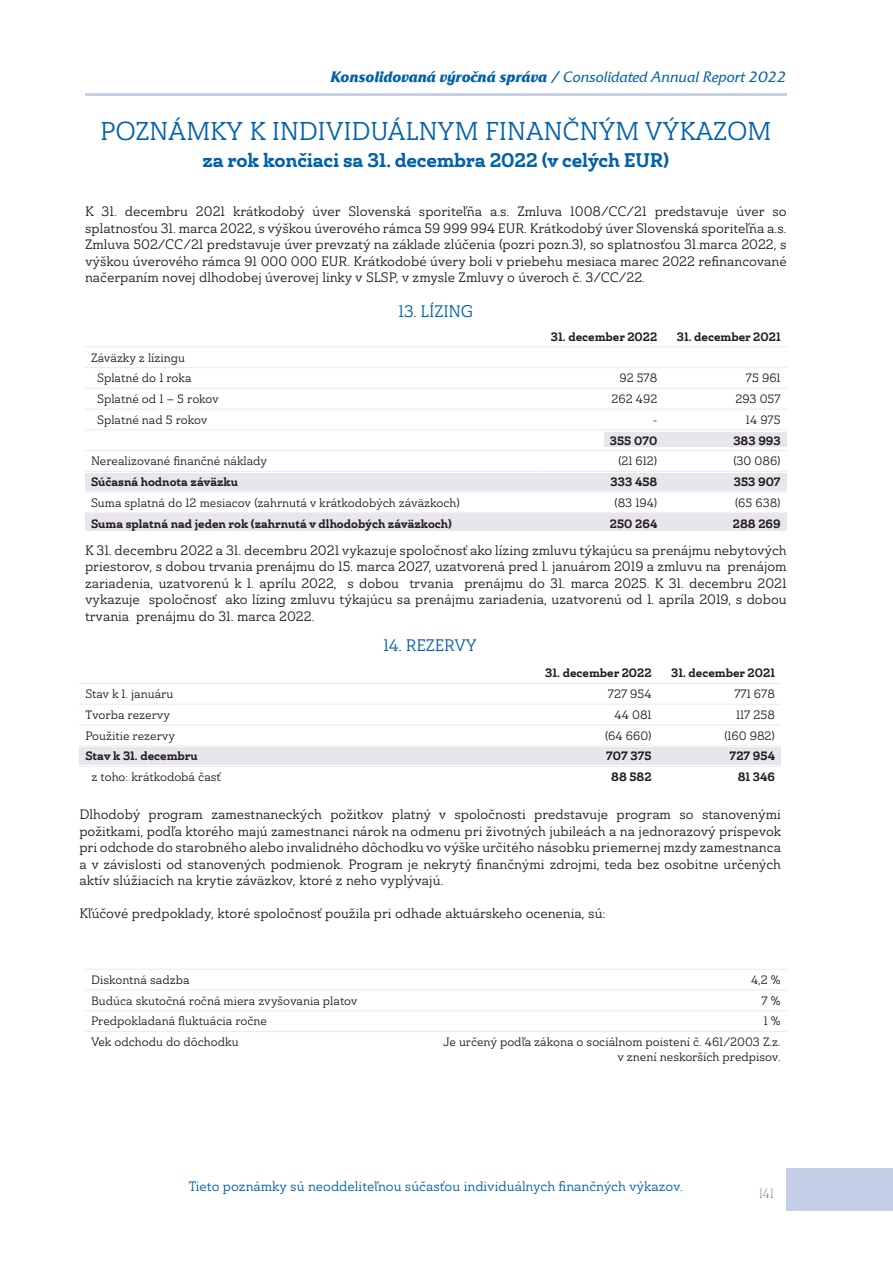
<style>
.page{position:relative;width:893px;height:1263px;background:#fff}
.page>*{position:absolute;margin:0;border:0;box-sizing:border-box;transform-origin:0 0}
.t1{font:25.5px "Ainslie Slab Nor Reg";letter-spacing:-.01em;color:#0161aa}
.t2{font:19.5px "Ainslie Slab Nor Bol";letter-spacing:-.01em;color:#0161aa}
.t3{font:16.5px "Ainslie Slab Nor Reg";letter-spacing:-.01em;color:#0161aa}
.t4{font:italic 15px "Friz Qua T";color:#0161aa}
.t5{font:13.5px/16.5px "Ainslie Slab Nor Reg";color:#231f20;text-align:justify}
.t6{font:13.5px "Ainslie Slab Nor Reg";color:#0161aa}
.t7{font:13.5px "Ainslie Slab Con Thi";color:#231f20}
.t8{font:12px/20.7px "Ainslie Slab Nor Reg";color:#231f20;text-align:center}
.t9{font:12px "Ainslie Slab Nor Bol";color:#231f20}
.s1{font-weight:700}
</style>
<div class="page">
<div style="left:787px;top:1168px;width:106px;height:42px;background:#c5d0e8"></div>
<hr style="left:85px;top:94px;width:702px;height:2px;background:#c5d0e8">
<div style="left:79px;top:747px;width:702px;height:18px;background:#e8e5ec"></div>
<div style="left:604px;top:432px;width:183px;height:15px;background:#e8e5ec"></div>
<div style="left:85px;top:513px;width:702px;height:18px;background:#e8e5ec"></div>
<div style="left:85px;top:473px;width:702px;height:17px;background:#e8e5ec"></div>
<hr style="left:85px;top:346px;width:457px;height:1px;background:#edeaf4">
<hr style="left:542px;top:346px;width:121px;height:1px;background:#edeaf4">
<hr style="left:663px;top:346px;width:124px;height:1px;background:#edeaf4">
<hr style="left:85px;top:367px;width:457px;height:1px;background:#edeaf4">
<hr style="left:542px;top:367px;width:121px;height:1px;background:#edeaf4">
<hr style="left:663px;top:367px;width:124px;height:1px;background:#edeaf4">
<hr style="left:85px;top:388px;width:457px;height:1px;background:#edeaf4">
<hr style="left:542px;top:388px;width:121px;height:1px;background:#edeaf4">
<hr style="left:663px;top:388px;width:124px;height:1px;background:#edeaf4">
<hr style="left:85px;top:408px;width:457px;height:2px;background:#edeaf4">
<hr style="left:542px;top:408px;width:121px;height:2px;background:#edeaf4">
<hr style="left:663px;top:408px;width:124px;height:2px;background:#edeaf4">
<hr style="left:85px;top:429px;width:457px;height:1px;background:#edeaf4">
<hr style="left:542px;top:429px;width:121px;height:1px;background:#edeaf4">
<hr style="left:663px;top:429px;width:124px;height:1px;background:#edeaf4">
<hr style="left:85px;top:450px;width:457px;height:1px;background:#edeaf4">
<hr style="left:542px;top:450px;width:121px;height:1px;background:#edeaf4">
<hr style="left:663px;top:450px;width:124px;height:1px;background:#edeaf4">
<hr style="left:85px;top:471px;width:457px;height:1px;background:#edeaf4">
<hr style="left:542px;top:471px;width:121px;height:1px;background:#edeaf4">
<hr style="left:663px;top:471px;width:124px;height:1px;background:#edeaf4">
<hr style="left:85px;top:492px;width:457px;height:1px;background:#edeaf4">
<hr style="left:542px;top:492px;width:121px;height:1px;background:#edeaf4">
<hr style="left:663px;top:492px;width:124px;height:1px;background:#edeaf4">
<hr style="left:85px;top:512px;width:457px;height:1px;background:#edeaf4">
<hr style="left:542px;top:512px;width:121px;height:1px;background:#edeaf4">
<hr style="left:663px;top:512px;width:124px;height:1px;background:#edeaf4">
<hr style="left:79px;top:683px;width:457px;height:1px;background:#edeaf4">
<hr style="left:536px;top:683px;width:122px;height:1px;background:#edeaf4">
<hr style="left:658px;top:683px;width:123px;height:1px;background:#edeaf4">
<hr style="left:79px;top:704px;width:457px;height:1px;background:#edeaf4">
<hr style="left:536px;top:704px;width:122px;height:1px;background:#edeaf4">
<hr style="left:658px;top:704px;width:123px;height:1px;background:#edeaf4">
<hr style="left:79px;top:724px;width:457px;height:1px;background:#edeaf4">
<hr style="left:536px;top:724px;width:122px;height:1px;background:#edeaf4">
<hr style="left:658px;top:724px;width:123px;height:1px;background:#edeaf4">
<hr style="left:79px;top:745px;width:457px;height:1px;background:#edeaf4">
<hr style="left:536px;top:745px;width:122px;height:1px;background:#edeaf4">
<hr style="left:658px;top:745px;width:123px;height:1px;background:#edeaf4">
<hr style="left:79px;top:766px;width:457px;height:1px;background:#edeaf4">
<hr style="left:536px;top:766px;width:122px;height:1px;background:#edeaf4">
<hr style="left:658px;top:766px;width:123px;height:1px;background:#edeaf4">
<hr style="left:85px;top:969px;width:351px;height:1px;background:#edeaf4">
<hr style="left:436px;top:969px;width:351px;height:1px;background:#edeaf4">
<hr style="left:85px;top:989px;width:351px;height:1px;background:#edeaf4">
<hr style="left:436px;top:989px;width:351px;height:1px;background:#edeaf4">
<hr style="left:85px;top:1010px;width:351px;height:1px;background:#edeaf4">
<hr style="left:436px;top:1010px;width:351px;height:1px;background:#edeaf4">
<hr style="left:85px;top:1031px;width:351px;height:1px;background:#edeaf4">
<hr style="left:436px;top:1031px;width:351px;height:1px;background:#edeaf4">
<p class="t4" style="left:331px;top:68px;width:458px"><span class="s1">Konsolidovaná výročná správa /</span> Consolidated Annual Report 2022</p>
<h1 class="t1" style="left:100px;top:115px;width:673px">POZNÁMKY K INDIVIDUÁLNYM FINANČNÝM VÝKAZOM</h1>
<h2 class="t2" style="left:203px;top:147px;width:468px">za rok končiaci sa 31. decembra 2022 (v celých EUR)</h2>
<p class="t5" style="left:85px;top:203px;width:703px">K 31. decembru 2021 krátkodobý úver Slovenská sporiteľňa a.s. Zmluva 1008/CC/21 predstavuje úver so splatnosťou 31. marca 2022, s výškou úverového rámca 59 999 994 EUR. Krátkodobý úver Slovenská sporiteľňa a.s.<br>Zmluva 502/CC/21 predstavuje úver prevzatý na základe zlúčenia (pozri pozn.3), so splatnosťou 31.marca 2022, s výškou úverového rámca 91 000 000 EUR. Krátkodobé úvery boli v priebehu mesiaca marec 2022 refinancované načerpaním novej dlhodobej úverovej linky v SLSP, v zmysle Zmluvy o úveroch č. 3/CC/22.</p>
<p class="t3" style="left:399px;top:301px;width:76px">13. LÍZING</p>
<p class="t9" style="left:551px;top:328px;width:108px">31. december 2022</p>
<p class="t9" style="left:677px;top:328px;width:105px">31. december 2021</p>
<p class="t8" style="left:91px;top:347px;width:102px">Záväzky z lízingu<br>Splatné do 1 roka</p>
<p class="t8" style="left:619px;top:368px;width:39px">92 578</p>
<p class="t8" style="left:746px;top:368px;width:36px">75 961</p>
<p class="t8" style="left:97px;top:388px;width:123px">Splatné od 1 – 5 rokov</p>
<p class="t8" style="left:611px;top:388px;width:47px">262 492</p>
<p class="t8" style="left:735px;top:388px;width:47px">293 057</p>
<p class="t8" style="left:97px;top:409px;width:112px">Splatné nad 5 rokov</p>
<p class="t8" style="left:653px;top:409px;width:6px">-</p>
<p class="t8" style="left:746px;top:409px;width:36px">14 975</p>
<p class="t9" style="left:610px;top:432px;width:49px">355 070</p>
<p class="t9" style="left:733px;top:432px;width:49px">383 993</p>
<p class="t8" style="left:91px;top:451px;width:178px">Nerealizované finančné náklady</p>
<p class="t8" style="left:618px;top:451px;width:41px">(21 612)</p>
<p class="t8" style="left:733px;top:451px;width:49px">(30 086)</p>
<p class="t9" style="left:91px;top:474px;width:148px">Súčasná hodnota záväzku</p>
<p class="t9" style="left:611px;top:474px;width:48px">333 458</p>
<p class="t9" style="left:734px;top:474px;width:48px">353 907</p>
<p class="t8" style="left:91px;top:492px;width:370px">Suma splatná do 12 mesiacov (zahrnutá v krátkodobých záväzkoch)</p>
<p class="t8" style="left:614px;top:492px;width:45px">(83 194)</p>
<p class="t8" style="left:735px;top:492px;width:47px">(65 638)</p>
<p class="t9" style="left:91px;top:515px;width:362px">Suma splatná nad jeden rok (zahrnutá v dlhodobých záväzkoch)</p>
<p class="t9" style="left:610px;top:515px;width:49px">250 264</p>
<p class="t9" style="left:733px;top:515px;width:49px">288 269</p>
<p class="t5" style="left:85px;top:542px;width:703px">K 31. decembru 2022 a 31. decembru 2021 vykazuje spoločnosť ako lízing zmluvu týkajúcu sa prenájmu nebytových priestorov, s dobou trvania prenájmu do 15. marca 2027, uzatvorená pred 1. januárom 2019 a zmluvu na prenájom zariadenia, uzatvorenú k 1. aprílu 2022, s dobou trvania prenájmu do 31. marca 2025. K 31. decembru 2021 vykazuje spoločnosť ako lízing zmluvu týkajúcu sa prenájmu zariadenia, uzatvorenú od 1. apríla 2019, s dobou trvania prenájmu do 31. marca 2022.</p>
<p class="t3" style="left:384px;top:635px;width:95px">14. REZERVY</p>
<p class="t9" style="left:545px;top:665px;width:108px">31. december 2022</p>
<p class="t9" style="left:671px;top:665px;width:105px">31. december 2021</p>
<p class="t8" style="left:85px;top:683px;width:89px">Stav k 1. januáru</p>
<p class="t8" style="left:608px;top:683px;width:45px">727 954</p>
<p class="t8" style="left:734px;top:683px;width:42px">771 678</p>
<p class="t8" style="left:85px;top:704px;width:86px">Tvorba rezervy</p>
<p class="t8" style="left:615px;top:704px;width:39px">44 081</p>
<p class="t8" style="left:736px;top:704px;width:40px">117 258</p>
<p class="t8" style="left:85px;top:725px;width:91px">Použitie rezervy</p>
<p class="t8" style="left:605px;top:725px;width:48px">(64 660)</p>
<p class="t8" style="left:724px;top:725px;width:52px">(160 982)</p>
<p class="t9" style="left:85px;top:748px;width:114px">Stav k 31. decembru</p>
<p class="t9" style="left:606px;top:748px;width:47px">707 375</p>
<p class="t9" style="left:730px;top:748px;width:47px">727 954</p>
<p class="t8" style="left:92px;top:767px;width:131px">z toho: krátkodobá časť</p>
<p class="t9" style="left:611px;top:769px;width:42px">88 582</p>
<p class="t9" style="left:738px;top:769px;width:39px">81 346</p>
<p class="t5" style="left:79px;top:806px;width:703px">Dlhodobý program zamestnaneckých požitkov platný v spoločnosti predstavuje program so stanovenými požitkami, podľa ktorého majú zamestnanci nárok na odmenu pri životných jubileách a na jednorazový príspevok pri odchode do starobného alebo invalidného dôchodku vo výške určitého násobku priemernej mzdy zamestnanca a v závislosti od stanovených podmienok. Program je nekrytý finančnými zdrojmi, teda bez osobitne určených aktív slúžiacich na krytie záväzkov, ktoré z neho vyplývajú.</p>
<p class="t5" style="left:79px;top:905px;width:528px">Kľúčové predpoklady, ktoré spoločnosť použila pri odhade aktuárskeho ocenenia, sú:</p>
<p class="t8" style="left:91px;top:969px;width:100px">Diskontná sadzba</p>
<p class="t8" style="left:751px;top:969px;width:31px">4,2 %</p>
<p class="t8" style="left:91px;top:990px;width:268px">Budúca skutočná ročná miera zvyšovania platov</p>
<p class="t8" style="left:762px;top:990px;width:21px">7 %</p>
<p class="t8" style="left:91px;top:1011px;width:178px">Predpokladaná fluktuácia ročne</p>
<p class="t8" style="left:764px;top:1011px;width:18px">1 %</p>
<p class="t8" style="left:91px;top:1031px;width:149px">Vek odchodu do dôchodku</p>
<p class="t8" style="left:443px;top:1035px;width:339px;line-height:14.4px;text-align:right">Je určený podľa zákona o sociálnom poistení č. 461/2003 Z.z. v znení neskorších predpisov.</p>
<p class="t6" style="left:189px;top:1177px;width:496px">Tieto poznámky sú neoddeliteľnou súčasťou individuálnych finančných výkazov.</p>
<p class="t7" style="left:759px;top:1185px;width:16px">141</p>
</div>
